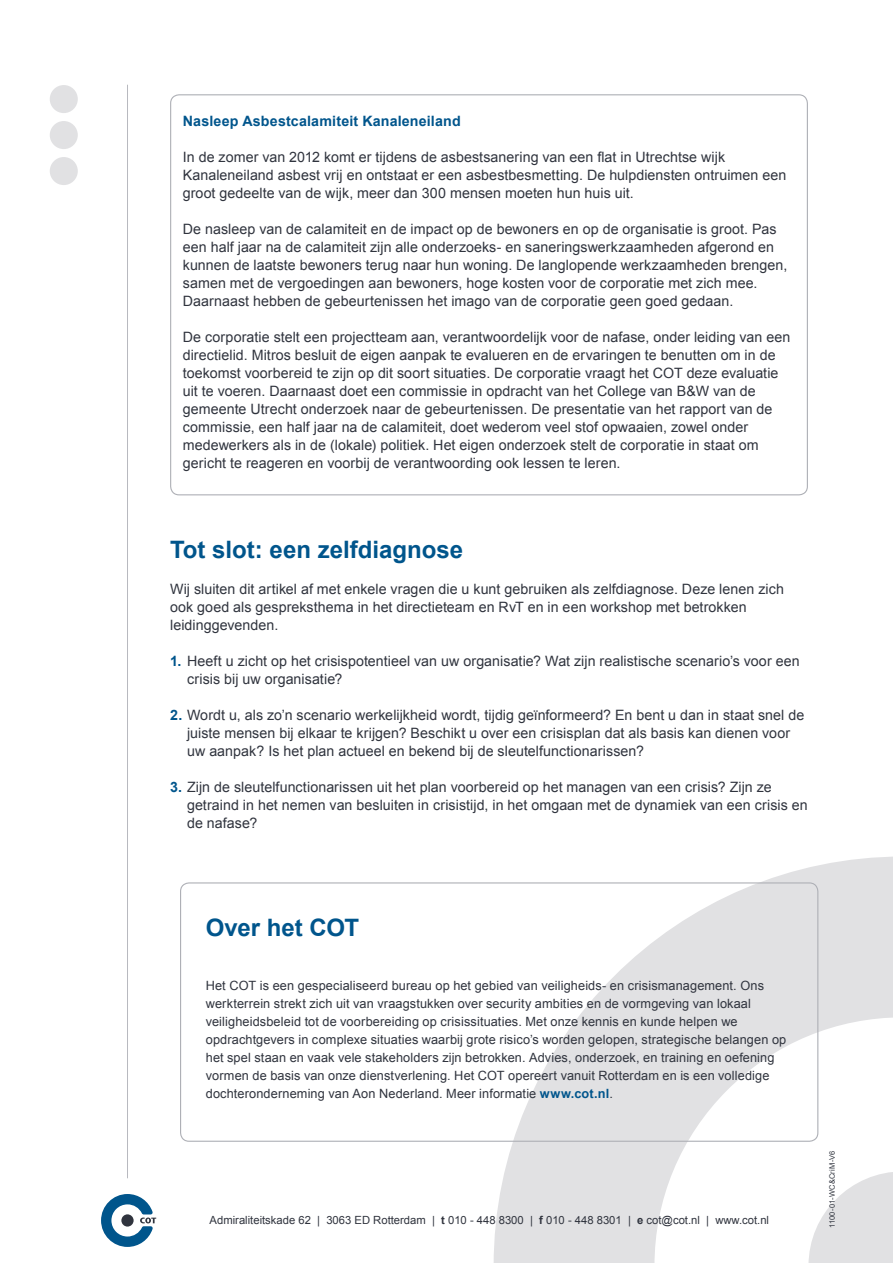
<style>
.page{position:relative;width:893px;height:1263px;background:#fff}
.page>*{position:absolute;margin:0;border:0;box-sizing:border-box;transform-origin:0 0}
.Tussenkop_1{font:700 24px "Arial";color:#00558c}
.Platte_tekst{font:700 24px "Arial";letter-spacing:-.005em;color:#00558c}
.Platte_tekst-2{font:14.25px/18px "Arial";letter-spacing:.005em;color:#30343e}
.platte_tekst_cijfers{font:14.25px/18px "Arial";letter-spacing:.005em;color:#30343e}
.Platte_tekst-3{font:700 14.25px "Arial";letter-spacing:.01em;color:#00558c}
.Platte_tekst-4{font:12.75px/18px "Arial";letter-spacing:.01em;color:#30343e}
.t1{font:11.25px "Arial";color:#30343e}
.Platte_tekst-5{font:7.5px "Arial";letter-spacing:.01em;color:#30343e}
.s1{font-weight:700;color:#00558c}
.s2{font-weight:700}
</style>
<div class="page">
<div style="left:50px;top:85px;width:28px;height:28px;background:#e1e1e3;border-radius:50%"></div>
<div style="left:50px;top:121px;width:28px;height:28px;background:#e1e1e3;border-radius:50%"></div>
<div style="left:50px;top:157px;width:28px;height:28px;background:#e1e1e3;border-radius:50%"></div>
<svg style="left:101px;top:1194px;width:55px;height:53px"></svg>
<hr style="left:127px;top:85px;width:1px;height:1093px;background:#aeb0b6">
<svg style="left:494px;top:856px;width:399px;height:407px;fill:#e1e1e3"></svg>
<svg style="left:808px;top:1171px;width:85px;height:92px"></svg>
<div style="left:180px;top:882px;width:638px;height:260px;border:1px solid #aeb0b6;border-radius:9px"></div>
<p class="Platte_tekst-3" style="left:183px;top:111px;width:279px">Nasleep Asbestcalamiteit Kanaleneiland</p>
<p class="Platte_tekst-2" style="left:183px;top:148px;width:605px">In de zomer van 2012 komt er tijdens de asbestsanering van een flat in Utrechtse wijk<br>Kanaleneiland asbest vrij en ontstaat er een asbestbesmetting. De hulpdiensten ontruimen een groot gedeelte van de wijk, meer dan 300 mensen moeten hun huis uit.</p>
<p class="Platte_tekst-2" style="left:183px;top:220px;width:606px">De nasleep van de calamiteit en de impact op de bewoners en op de organisatie is groot. Pas een half jaar na de calamiteit zijn alle onderzoeks- en saneringswerkzaamheden afgerond en kunnen de laatste bewoners terug naar hun woning. De langlopende werkzaamheden brengen, samen met de vergoedingen aan bewoners, hoge kosten voor de corporatie met zich mee.<br>Daarnaast hebben de gebeurtenissen het imago van de corporatie geen goed gedaan.</p>
<p class="Platte_tekst-2" style="left:183px;top:328px;width:609px">De corporatie stelt een projectteam aan, verantwoordelijk voor de nafase, onder leiding van een directielid. Mitros besluit de eigen aanpak te evalueren en de ervaringen te benutten om in de toekomst voorbereid te zijn op dit soort situaties. De corporatie vraagt het COT deze evaluatie uit te voeren. Daarnaast doet een commissie in opdracht van het College van B&amp;W van de gemeente Utrecht onderzoek naar de gebeurtenissen. De presentatie van het rapport van de commissie, een half jaar na de calamiteit, doet wederom veel stof opwaaien, zowel onder medewerkers als in de (lokale) politiek. Het eigen onderzoek stelt de corporatie in staat om gericht te reageren en voorbij de verantwoording ook lessen te leren.</p>
<p class="Tussenkop_1" style="left:170px;top:534px;width:294px">Tot slot: een zelfdiagnose</p>
<p class="Platte_tekst-2" style="left:170px;top:580px;width:615px">Wij sluiten dit artikel af met enkele vragen die u kunt gebruiken als zelfdiagnose. Deze lenen zich ook goed als gespreksthema in het directieteam en RvT en in een workshop met betrokken leidinggevenden.</p>
<p class="platte_tekst_cijfers" style="left:187px;top:652px;width:614px;text-indent:-17px"><span class="s1">1.</span> Heeft u zicht op het crisispotentieel van uw organisatie? Wat zijn realistische scenario’s voor een crisis bij uw organisatie?</p>
<p class="platte_tekst_cijfers" style="left:187px;top:706px;width:619px;text-indent:-17px"><span class="s1">2.</span> Wordt u, als zo’n scenario werkelijkheid wordt, tijdig geïnformeerd? En bent u dan in staat snel de juiste mensen bij elkaar te krijgen? Beschikt u over een crisisplan dat als basis kan dienen voor uw aanpak? Is het plan actueel en bekend bij de sleutelfunctionarissen?</p>
<p class="platte_tekst_cijfers" style="left:187px;top:778px;width:622px;text-indent:-17px"><span class="s1">3.</span> Zijn de sleutelfunctionarissen uit het plan voorbereid op het managen van een crisis? Zijn ze getraind in het nemen van besluiten in crisistijd, in het omgaan met de dynamiek van een crisis en de nafase?</p>
<p class="Platte_tekst" style="left:206px;top:912px;width:155px">Over het COT</p>
<p class="Platte_tekst-4" style="left:206px;top:977px;width:582px">Het COT is een gespecialiseerd bureau op het gebied van veiligheids- en crisismanagement. Ons werkterrein strekt zich uit van vraagstukken over security ambities en de vormgeving van lokaal veiligheidsbeleid tot de voorbereiding op crisissituaties. Met onze kennis en kunde helpen we opdrachtgevers in complexe situaties waarbij grote risico’s worden gelopen, strategische belangen op het spel staan en vaak vele stakeholders zijn betrokken. Advies, onderzoek, en training en oefening vormen de basis van onze dienstverlening. Het COT opereert vanuit Rotterdam en is een volledige dochteronderneming van Aon Nederland. Meer informatie <span class="s1">www.cot.nl</span>.</p>
<p class="t1" style="left:210px;top:1212px;width:561px">Admiraliteitskade 62 | 3063 ED Rotterdam | <span class="s2">t</span> 010 - 448 8300 | <span class="s2">f</span> 010 - 448 8301 | <span class="s2">e</span> cot@cot.nl | www.cot.nl</p>
<p class="Platte_tekst-5" style="left:827px;top:1228px;width:79px;rotate:-90deg">1100-01-WC&amp;CriM-V6</p>
</div>
